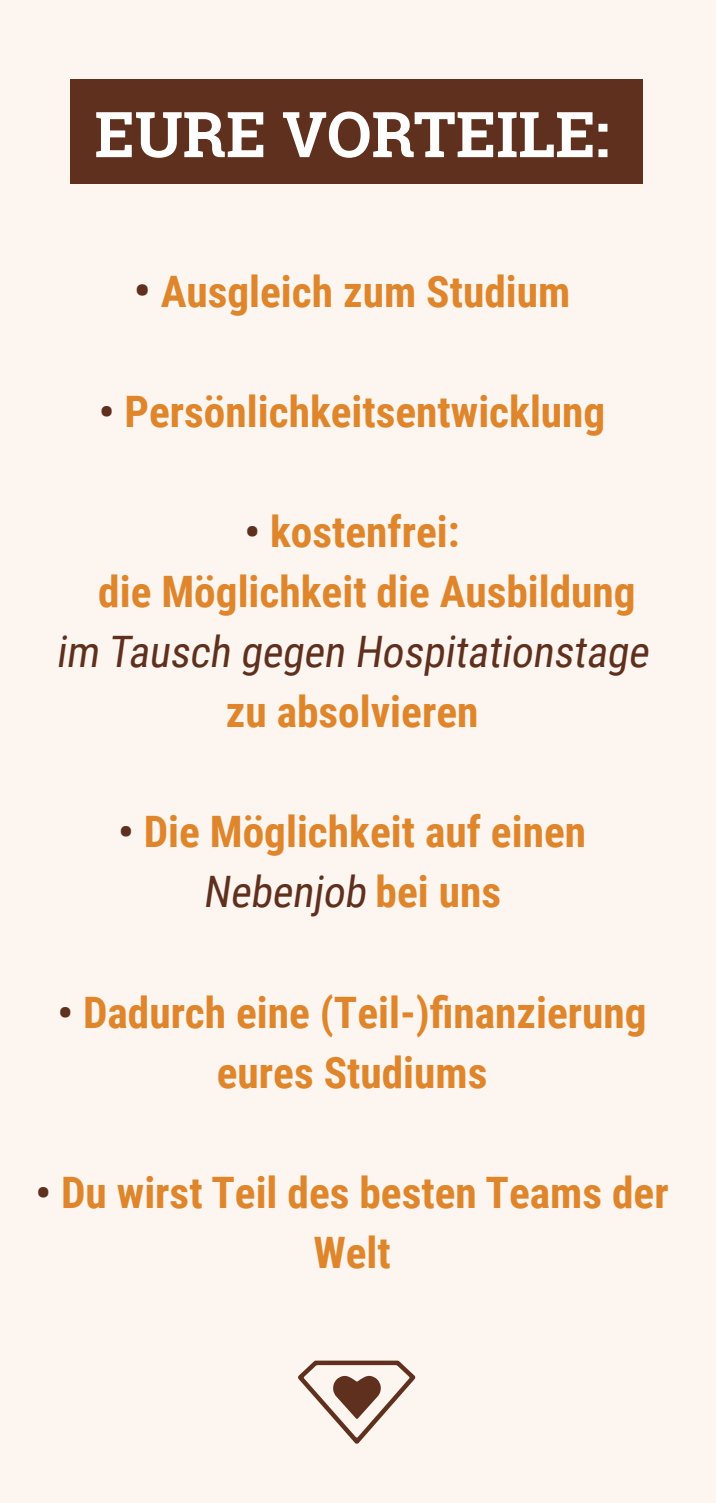
<style>
.page{position:relative;width:716px;height:1503px;background:#fff}
.page>*{position:absolute;margin:0;border:0;box-sizing:border-box;transform-origin:0 0}
.t1{font:700 63.25px "Roboto Slab";color:#fff}
.t2{font:700 43.25px/60px "Roboto Condensed";color:#df862c;text-align:center}
.t3{font:43.25px "Roboto Condensed";color:#5f301e}
.s1{font-size:47px;color:#5f301e}
.s2{color:#5f301e}
.s3{font-weight:400;color:#5f301e}
</style>
<div class="page">
<div style="left:0;top:0;width:709px;height:1502px;background:#fdf6f0"></div>
<div style="left:71px;top:79px;width:571px;height:104px;background:#5f301d"></div>
<svg style="left:298px;top:1360px;width:117px;height:83px"></svg>
<h1 class="t1" style="left:94px;top:91px;width:517px">EURE VORTEILE:</h1>
<p class="t2" style="left:134px;top:260px;width:438px"><span class="s1">•</span> Ausgleich zum Studium</p>
<p class="t2" style="left:99px;top:380px;width:508px"><span class="s2">•</span> Persönlichkeitsentwicklung</p>
<p class="t2" style="left:98px;top:500px;width:539px;text-align:left;text-indent:146px"><span class="s2">•</span> kostenfrei:<br>die Möglichkeit die Ausbildung</p>
<p class="t3" style="left:56px;top:621px;width:602px">im Tausch gegen Hospitationstage</p>
<p class="t2" style="left:226px;top:680px;width:254px">zu absolvieren</p>
<p class="t2" style="left:118px;top:800px;width:469px"><span class="s2">•</span> Die Möglichkeit auf einen<br><span class="s3">Nebenjob</span> b e i u n s</p>
<p class="t2" style="left:57px;top:980px;width:591px"><span class="s2">•</span> Dadurch eine (Teil-)finanzierung eures Studiums</p>
<p class="t2" style="left:35px;top:1160px;width:635px"><span class="s2">•</span> Du wirst Teil des besten Teams der<br>Welt</p>
</div>
